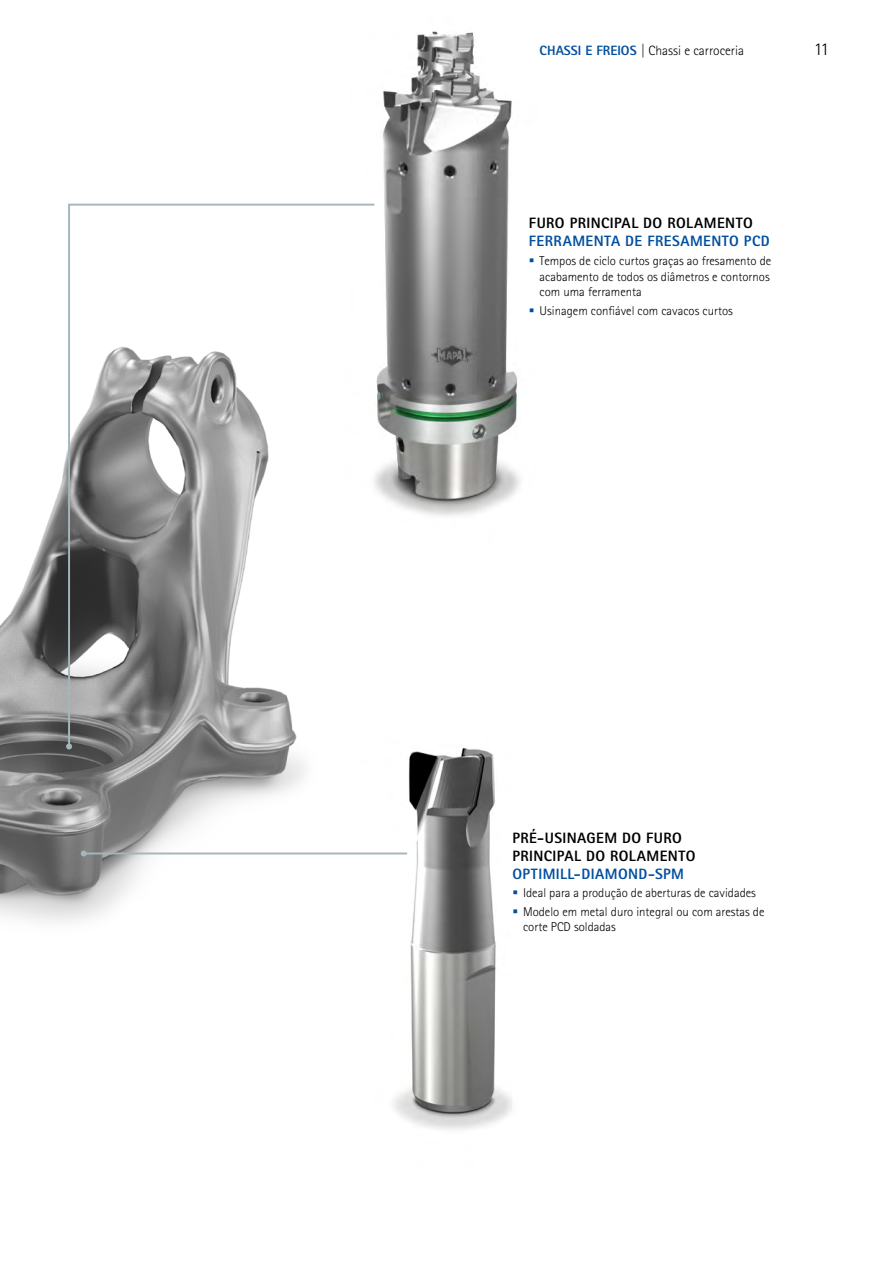
<style>
.page{position:relative;width:893px;height:1263px;background:#fff}
.page>*{position:absolute;margin:0;border:0;box-sizing:border-box;transform-origin:0 0}
.t1{font:300 18px "Rotis Sans Serif W1 G";color:#000}
.t2{font:800 15px/18px "Rotis Sans Serif W1 G";letter-spacing:.025em;color:#000}
.t3{font:800 15px "Rotis Sans Serif W1 G";letter-spacing:.03em;color:#004f9f}
.t4{font:300 13.5px "Rotis Sans Serif W1 G";color:#000}
.t5{font:300 12.75px/15.8px "Rotis Sans Serif W1 G";color:#000}
.s1{font-weight:800;color:#004f9f}
</style>
<div class="page">
<img style="left:0;top:453px;width:330px;height:469px">
<img style="left:376px;top:31px;width:145px;height:485px">
<img style="left:330px;top:748px;width:182px;height:382px">
<svg style="left:67px;top:203px;width:309px;height:545px"></svg>
<svg style="left:66px;top:743px;width:6px;height:6px"></svg>
<hr style="left:84px;top:852px;width:323px;height:2px;background:#a4b5bb">
<svg style="left:81px;top:850px;width:6px;height:6px"></svg>
<p class="t4" style="left:540px;top:43px;width:206px"><span class="s1">CHASSI E FREIOS</span> | Chassi e carroceria</p>
<h1 class="t1" style="left:814px;top:39px;width:17px">11</h1>
<p class="t2" style="left:529px;top:214px;width:225px">FURO PRINCIPAL DO ROLAMENTO</p>
<p class="t3" style="left:529px;top:232px;width:242px">FERRAMENTA DE FRESAMENTO PCD</p>
<p class="t5" style="left:540px;top:253px;width:233px">Tempos de ciclo curtos graças ao fresamento de acabamento de todos os diâmetros e contornos com uma ferramenta</p>
<p class="t5" style="left:540px;top:303px;width:195px">Usinagem confiável com cavacos curtos</p>
<p class="t2" style="left:512px;top:829px;width:185px">PRÉ-USINAGEM DO FURO<br>PRINCIPAL DO ROLAMENTO</p>
<p class="t3" style="left:512px;top:864px;width:173px">OPTIMILL-DIAMOND-SPM</p>
<p class="t5" style="left:523px;top:884px;width:243px;line-height:18.3px">Ideal para a produção de aberturas de cavidades<br>Modelo em metal duro integral ou com arestas de</p>
<p class="t5" style="left:523px;top:919px;width:94px">corte PCD soldadas</p>
</div>
